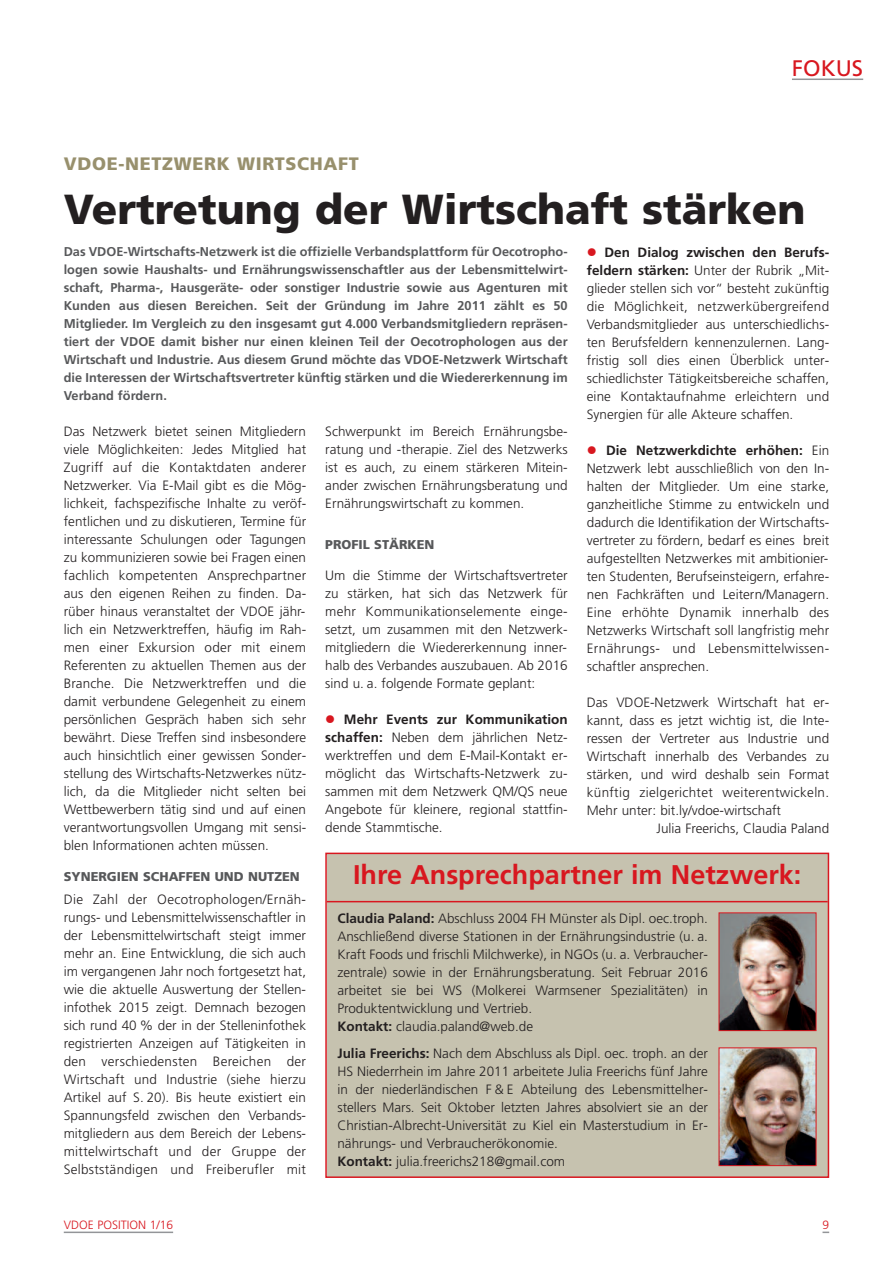
<style>
.page{position:relative;width:893px;height:1263px;background:#fff}
.page>*{position:absolute;margin:0;border:0;box-sizing:border-box;transform-origin:0 0}
.t1{font:900 42px "Frutiger";color:#231f20}
.t2{font:700 27px "Frutiger";color:#d8171f}
.t3{font:22.5px "Frutiger";color:#d8171f}
.t4{font:900 18px "Frutiger";letter-spacing:.035em;color:#98906d}
.t5{font:300 13.5px/18px "Frutiger";color:#231f20;text-align:justify}
.t6{font:300 13.5px "Frutiger";letter-spacing:.02em;color:#231f20}
.t7{font:700 12.75px/18px "Frutiger";color:#57585a;text-align:justify}
.t8{font:900 12.75px "Frutiger";color:#57585a}
.t9{font:300 12px "Frutiger";color:#d8171f}
.s1{color:#d8171f}
.s2{font-weight:700}
</style>
<div class="page">
<hr style="left:792px;top:79px;width:71px;height:1px;background:#939598">
<hr style="left:64px;top:1231px;width:109px;height:2px;background:#939598">
<svg style="left:822px;top:1231px;width:7px;height:2px"></svg>
<div style="left:327px;top:854px;width:501px;height:322px;background:#c6c2af"></div>
<div style="left:325px;top:853px;width:504px;height:325px;border:2px solid #d8171f"></div>
<hr style="left:327px;top:901px;width:501px;height:1px;background:#d8171f">
<img style="left:721px;top:914px;width:93px;height:115px">
<div style="left:719px;top:912px;width:97px;height:119px;border:1px solid #d8171f"></div>
<img style="left:721px;top:1049px;width:93px;height:115px">
<h3 class="t3" style="left:792px;top:60px;width:73px">FOKUS</h3>
<h3 class="t4" style="left:64px;top:156px;width:296px">VDOE-NETZWERK WIRTSCHAFT</h3>
<h1 class="t1" style="left:64px;top:192px;width:743px">Vertretung der Wirtschaft stärken</h1>
<p class="t7" style="left:64px;top:244px;width:505px">Das VDOE-Wirtschafts-Netzwerk ist die offizielle Verbandsplattform für Oecotropho&shy;logen sowie Haushalts- und Ernährungswissenschaftler aus der Lebensmittelwirt&shy;schaft, Pharma-, Hausgeräte- oder sonstiger Industrie sowie aus Agenturen mit Kunden aus diesen Bereichen. Seit der Gründung im Jahre 2011 zählt es 50<br>Mitglieder. Im Vergleich zu den insgesamt gut 4.000 Verbandsmitgliedern repräsen&shy;tiert der VDOE damit bisher nur einen kleinen Teil der Oecotrophologen aus der Wirtschaft und Industrie. Aus diesem Grund möchte das VDOE-Netzwerk Wirtschaft die Interessen der Wirtschaftsvertreter künftig stärken und die Wiedererkennung im Verband fördern.</p>
<p class="t5" style="left:64px;top:424px;width:244px">Das Netzwerk bietet seinen Mitgliedern viele Möglichkeiten: Jedes Mitglied hat Zugriff auf die Kontaktdaten anderer Netzwerker. Via E-Mail gibt es die Mög&shy;lichkeit, fachspezifische Inhalte zu veröf&shy;fentlichen und zu diskutieren, Termine für interessante Schulungen oder Tagungen zu kommunizieren sowie bei Fragen einen fachlich kompetenten Ansprechpartner aus den eigenen Reihen zu finden. Da&shy;rüber hinaus veranstaltet der VDOE jähr&shy;lich ein Netzwerktreffen, häufig im Rah&shy;men einer Exkursion oder mit einem Referenten zu aktuellen Themen aus der Branche. Die Netzwerktreffen und die damit verbundene Gelegenheit zu einem persönlichen Gespräch haben sich sehr bewährt. Diese Treffen sind insbesondere auch hinsichtlich einer gewissen Sonder&shy;stellung des Wirtschafts-Netzwerkes nütz&shy;lich, da die Mitglieder nicht selten bei Wettbewerbern tätig sind und auf einen verantwortungsvollen Umgang mit sensi&shy;blen Informationen achten müssen.</p>
<p class="t8" style="left:64px;top:871px;width:238px">SYNERGIEN SCHAFFEN UND NUTZEN</p>
<p class="t5" style="left:64px;top:892px;width:244px">Die Zahl der Oecotrophologen/Ernäh&shy;rungs- und Lebensmittelwissenschaftler in der Lebensmittelwirtschaft steigt immer mehr an. Eine Entwicklung, die sich auch im vergangenen Jahr noch fortgesetzt hat, wie die aktuelle Auswertung der Stellen&shy;infothek 2015 zeigt. Demnach bezogen sich rund 40 % der in der Stelleninfothek registrierten Anzeigen auf Tätigkeiten in den verschiedensten Bereichen der Wirtschaft und Industrie (siehe hierzu Artikel auf S. 20). Bis heute existiert ein Spannungsfeld zwischen den Verbands&shy;mitgliedern aus dem Bereich der Lebens&shy;mittelwirtschaft und der Gruppe der Selbstständigen und Freiberufler mit</p>
<p class="t5" style="left:587px;top:244px;width:244px"><span class="s1">●</span> <span class="s2">Den Dialog zwischen den Berufs&shy;feldern stärken:</span> Unter der Rubrik „Mit&shy;glieder stellen sich vor“ besteht zukünftig die Möglichkeit, netzwerkübergreifend Verbandsmitglieder aus unterschiedlichs&shy;ten Berufsfeldern kennenzulernen. Lang&shy;fristig soll dies einen Überblick unter&shy;schiedlichster Tätigkeitsbereiche schaffen, eine Kontaktaufnahme erleichtern und Synergien für alle Akteure schaffen.</p>
<p class="t5" style="left:587px;top:442px;width:244px"><span class="s1">●</span> <span class="s2">Die Netzwerkdichte erhöhen:</span> Ein Netzwerk lebt ausschließlich von den In&shy;halten der Mitglieder. Um eine starke, ganzheitliche Stimme zu entwickeln und dadurch die Identifikation der Wirtschafts&shy;vertreter zu fördern, bedarf es eines breit aufgestellten Netzwerkes mit ambitionier&shy;ten Studenten, Berufseinsteigern, erfahre&shy;nen Fachkräften und Leitern/Managern.<br>Eine erhöhte Dynamik innerhalb des Netzwerks Wirtschaft soll langfristig mehr Ernährungs- und Lebensmittelwissen&shy;schaftler ansprechen.</p>
<p class="t5" style="left:587px;top:694px;width:244px">Das VDOE-Netzwerk Wirtschaft hat er-</p>
<p class="t5" style="left:587px;top:712px;width:244px">kannt, dass es jetzt wichtig ist, die Inte-</p>
<p class="t5" style="left:587px;top:730px;width:244px">ressen der Vertreter aus Industrie und</p>
<p class="t5" style="left:587px;top:748px;width:244px">Wirtschaft innerhalb des Verbandes zu</p>
<p class="t5" style="left:587px;top:766px;width:244px">stärken, und wird deshalb sein Format</p>
<p class="t6" style="left:587px;top:787px;width:244px">künftig zielgerichtet weiterentwickeln.</p>
<p class="t5" style="left:587px;top:802px;width:196px">Mehr unter: bit.ly/vdoe-wirtschaft</p>
<p class="t5" style="left:656px;top:820px;width:174px">Julia Freerichs, Claudia Paland</p>
<p class="t5" style="left:325px;top:424px;width:244px">Schwerpunkt im Bereich Ernährungsbe&shy;ratung und -therapie. Ziel des Netzwerks ist es auch, zu einem stärkeren Mitein&shy;ander zwischen Ernährungsberatung und Ernährungswirtschaft zu kommen.</p>
<p class="t8" style="left:325px;top:540px;width:111px">PROFIL STÄRKEN</p>
<p class="t5" style="left:325px;top:568px;width:244px">Um die Stimme der Wirtschaftsvertreter zu stärken, hat sich das Netzwerk für mehr Kommunikationselemente einge&shy;setzt, um zusammen mit den Netzwerk&shy;mitgliedern die Wiedererkennung inner&shy;halb des Verbandes auszubauen. Ab 2016 sind u. a. folgende Formate geplant:</p>
<p class="t5" style="left:325px;top:712px;width:244px"><span class="s1">●</span> <span class="s2">Mehr Events zur Kommunikation schaffen:</span> Neben dem jährlichen Netz&shy;werktreffen und dem E-Mail-Kontakt er&shy;möglicht das Wirtschafts-Netzwerk zu&shy;sammen mit dem Netzwerk QM/QS neue Angebote für kleinere, regional stattfin&shy;dende Stammtische.</p>
<h2 class="t2" style="left:353px;top:864px;width:450px">Ihre Ansprechpartner im Netzwerk:</h2>
<p class="t5" style="left:337px;top:910px;width:372px;text-align:left"><span class="s2">Claudia Paland:</span> Abschluss 2004 FH Münster als Dipl. oec.troph.<br>Anschließend diverse Stationen in der Ernährungsindustrie (u. a.<br>Kraft Foods und frischli Milchwerke), in NGOs (u. a. Verbraucher&shy;zentrale) sowie in der Ernährungsberatung. Seit Februar 2016 arbeitet sie bei WS (Molkerei Warmsener Spezialitäten) in Produktentwicklung und Vertrieb.<br><span class="s2">Kontakt:</span> claudia.paland@web.de</p>
<p class="t5" style="left:337px;top:1045px;width:372px;text-align:left"><span class="s2">Julia Freerichs:</span> Nach dem Abschluss als Dipl. oec. troph. an der HS Niederrhein im Jahre 2011 arbeitete Julia Freerichs fünf Jahre in der niederländischen F &amp; E Abteilung des Lebensmittelher&shy;stellers Mars. Seit Oktober letzten Jahres absolviert sie an der Christian-Albrecht-Universität zu Kiel ein Masterstudium in Er&shy;nährungs- und Verbraucherökonomie.<br><span class="s2">Kontakt:</span> julia.freerichs218@gmail.com</p>
<p class="t9" style="left:64px;top:1220px;width:111px">VDOE POSITION 1/16</p>
<p class="t9" style="left:822px;top:1220px;width:8px">9</p>
</div>
